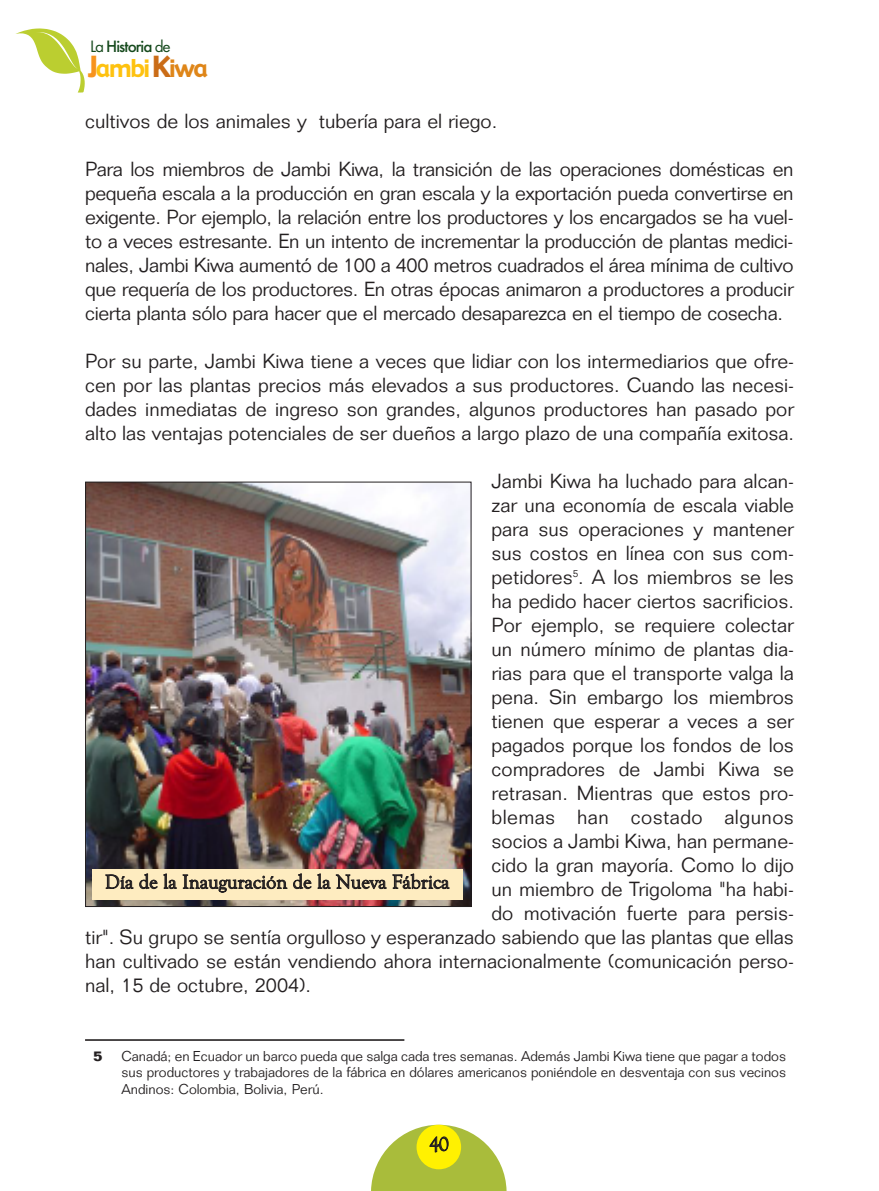
<style>
.page{position:relative;width:879px;height:1191px;background:#fff}
.page>*{position:absolute;margin:0;border:0;box-sizing:border-box;transform-origin:0 0}
.t1{font:24px "Gadget";color:#fec210}
.t2{font:300 20px/24px "Folio";color:#231f20;text-align:justify}
.t3{font:20px "Goudy Old Sty T";color:#231f20}
.t4{font:300 20px "Folio";letter-spacing:.02em;color:#231f20}
.t5{font:500 17.2px "Futura T";color:#15491c}
.t6{font:300 14px/16.8px "Folio";color:#231f20;text-align:justify}
.t7{font:700 14px "Folio";color:#231f20}
.s1{font-weight:400}
.s2{font-size:28.4px;color:#ca6c17}
.s3{color:#df8619}
</style>
<div class="page">
<svg style="left:15px;top:28px;width:70px;height:65px"></svg>
<svg style="left:371px;top:1125px;width:135px;height:66px"></svg>
<div style="left:416px;top:1124px;width:45px;height:45px;background:#fff101;border-radius:50%"></div>
<img style="left:87px;top:483px;width:382px;height:422px">
<hr style="left:85px;top:1039px;width:319px;height:1px;background:#231f20">
<div style="left:92px;top:868px;width:370px;height:31px;background:#feecc0"></div>
<p class="t5" style="left:90px;top:36px;width:82px"><span class="s1">La</span> Historia <span class="s1">de</span></p>
<p class="t1" style="left:96px;top:53px;width:114px">ambi<span class="s2">K</span><span class="s3">iwa</span></p>
<p class="t2" style="left:85px;top:111px;width:414px">cultivos de los animales y tubería para el riego.</p>
<p class="t2" style="left:85px;top:159px;width:710px">Para los miembros de Jambi Kiwa, la transición de las operaciones domésticas en pequeña escala a la producción en gran escala y la exportación pueda convertirse en exigente. Por ejemplo, la relación entre los productores y los encargados se ha vuel&shy;to a veces estresante. En un intento de incrementar la producción de plantas medici&shy;nales, Jambi Kiwa aumentó de 100 a 400 metros cuadrados el área mínima de cultivo que requería de los productores. En otras épocas animaron a productores a producir cierta planta sólo para hacer que el mercado desaparezca en el tiempo de cosecha.</p>
<p class="t2" style="left:85px;top:351px;width:710px">Por su parte, Jambi Kiwa tiene a veces que lidiar con los intermediarios que ofre&shy;cen por las plantas precios más elevados a sus productores. Cuando las necesi&shy;dades inmediatas de ingreso son grandes, algunos productores han pasado por alto las ventajas potenciales de ser dueños a largo plazo de una compañía exitosa.</p>
<p class="t2" style="left:491px;top:471px;width:304px">Jambi Kiwa ha luchado para alcan-</p>
<p class="t2" style="left:491px;top:495px;width:304px">zar una economía de escala viable</p>
<p class="t2" style="left:491px;top:519px;width:304px">para sus operaciones y mantener</p>
<p class="t2" style="left:491px;top:543px;width:304px">sus costos en línea con sus com-</p>
<p class="t2" style="left:491px;top:567px;width:304px">petidores<sup>5</sup>. A los miembros se les</p>
<p class="t2" style="left:491px;top:591px;width:304px">ha pedido hacer ciertos sacrificios.</p>
<p class="t2" style="left:491px;top:615px;width:304px">Por ejemplo, se requiere colectar</p>
<p class="t2" style="left:491px;top:639px;width:304px">un número mínimo de plantas dia-</p>
<p class="t2" style="left:491px;top:663px;width:304px">rias para que el transporte valga la</p>
<p class="t2" style="left:491px;top:687px;width:304px">pena. Sin embargo los miembros</p>
<p class="t2" style="left:491px;top:711px;width:304px">tienen que esperar a veces a ser</p>
<p class="t2" style="left:491px;top:735px;width:304px">pagados porque los fondos de los</p>
<p class="t2" style="left:491px;top:759px;width:304px">compradores de Jambi Kiwa se</p>
<p class="t2" style="left:491px;top:783px;width:304px">retrasan. Mientras que estos pro-</p>
<p class="t4" style="left:491px;top:809px;width:304px">blemas han costado algunos</p>
<p class="t2" style="left:491px;top:831px;width:304px">socios a Jambi Kiwa, han permane-</p>
<p class="t2" style="left:491px;top:855px;width:304px">cido la gran mayoría. Como lo dijo</p>
<p class="t2" style="left:491px;top:879px;width:304px">un miembro de Trigoloma "ha habi-</p>
<p class="t2" style="left:491px;top:903px;width:304px">do motivación fuerte para persis-</p>
<p class="t2" style="left:85px;top:927px;width:710px">tir". Su grupo se sentía orgulloso y esperanzado sabiendo que las plantas que ellas</p>
<p class="t2" style="left:85px;top:951px;width:710px">han cultivado se están vendiendo ahora internacionalmente (comunicación perso-</p>
<p class="t2" style="left:85px;top:975px;width:228px">nal, 15 de octubre, 2004).</p>
<p class="t3" style="left:105px;top:869px;width:346px">Día de la Inauguración de la Nueva Fábrica</p>
<p class="t7" style="left:93px;top:1050px;width:11px">5</p>
<p class="t6" style="left:121px;top:1049px;width:666px">Canadá; en Ecuador un barco pueda que salga cada tres semanas. Además Jambi Kiwa tiene que pagar a todos sus productores y trabajadores de la fábrica en dólares americanos poniéndole en desventaja con sus vecinos Andinos: Colombia, Bolivia, Perú.</p>
<p class="t3" style="left:429px;top:1132px;width:21px">40</p>
</div>
